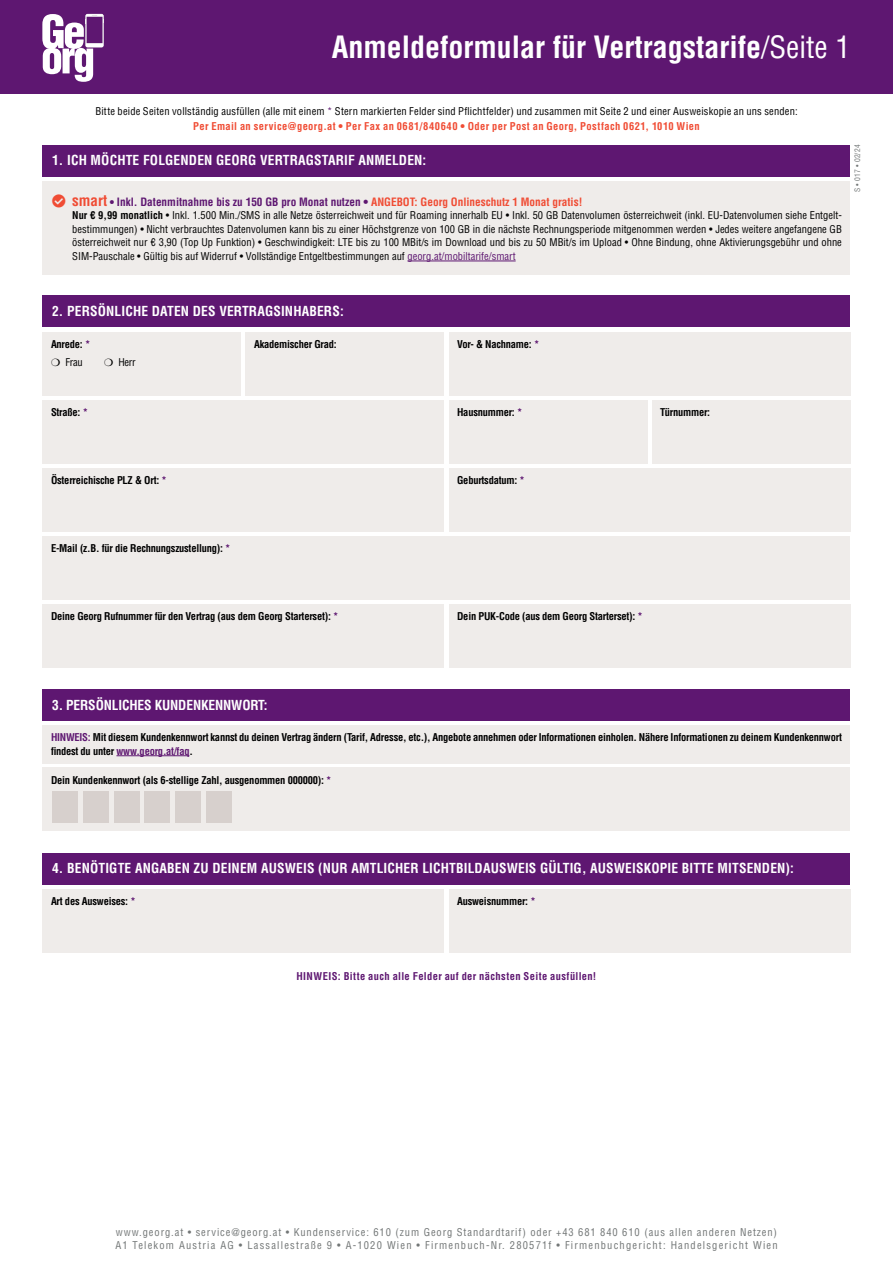
<style>
.page{position:relative;width:893px;height:1263px;background:#fff}
.page>*{position:absolute;margin:0;border:0;box-sizing:border-box;transform-origin:0 0}
.t1{font:700 condensed 30px "Helvetica LT Pro";color:#fff}
.Body_Text{font:700 condensed 13.5px "Helvetica LT Pro";letter-spacing:.01em;color:#fff}
.Body_Text-2{font:700 condensed 13.5px "Helvetica LT Pro";letter-spacing:-.01em;color:#fff}
.Body_Text-3{font:700 condensed 11.25px "Helvetica LT Pro";color:#5e1771}
.Body_Text-4{font:condensed 10.5px/13.5px "Helvetica LT Pro";letter-spacing:.015em;color:#000;text-align:justify}
.Body_Text-5{font:700 condensed 10.5px/13.5px "Helvetica LT Pro";letter-spacing:-.02em;color:#000}
.t2{font:condensed 10.5px/13.5px "Helvetica LT Pro";letter-spacing:.115em;color:#727676}
.Body_Text-6{font:700 condensed 10.5px "Helvetica LT Pro";letter-spacing:.04em;color:#f04c34}
.Body_Text-7{font:700 condensed 10.5px "Helvetica LT Pro";letter-spacing:.035em;color:#5e1771}
.Body_Text-8{font:condensed 7.5px "Helvetica LT Pro";letter-spacing:.02em;color:#727676}
.s1{font-weight:400}
.s2{color:#5e1771}
.s3{font-size:15px;color:#f04c34}
.s4{font-size:10.5px}
.s5{color:#f04c34}
.s6{font-weight:700}
</style>
<div class="page">
<div style="left:43px;top:145px;width:807px;height:31px;background:#5e1771"></div>
<div style="left:0;top:0;width:893px;height:94px;background:#5e1771"></div>
<div style="left:43px;top:296px;width:807px;height:31px;background:#5e1771"></div>
<div style="left:449px;top:332px;width:401px;height:63px;background:#efecea"></div>
<div style="left:43px;top:332px;width:198px;height:63px;background:#efecea"></div>
<div style="left:449px;top:468px;width:401px;height:63px;background:#efecea"></div>
<div style="left:43px;top:468px;width:401px;height:63px;background:#efecea"></div>
<div style="left:43px;top:400px;width:401px;height:63px;background:#efecea"></div>
<div style="left:449px;top:604px;width:401px;height:64px;background:#efecea"></div>
<div style="left:43px;top:604px;width:401px;height:64px;background:#efecea"></div>
<div style="left:246px;top:332px;width:198px;height:63px;background:#efecea"></div>
<div style="left:449px;top:400px;width:198px;height:63px;background:#efecea"></div>
<div style="left:652px;top:400px;width:198px;height:63px;background:#efecea"></div>
<svg style="left:42px;top:14px;width:62px;height:68px"></svg>
<div style="left:43px;top:853px;width:807px;height:31px;background:#5e1771"></div>
<div style="left:449px;top:889px;width:401px;height:63px;background:#efecea"></div>
<div style="left:43px;top:889px;width:401px;height:63px;background:#efecea"></div>
<div style="left:43px;top:181px;width:807px;height:93px;background:#efecea"></div>
<hr style="left:407px;top:261px;width:109px;height:1px;background:#5e1771">
<div style="left:43px;top:536px;width:807px;height:64px;background:#efecea"></div>
<div style="left:43px;top:689px;width:807px;height:32px;background:#5e1771"></div>
<div style="left:43px;top:767px;width:807px;height:64px;background:#efecea"></div>
<div style="left:52px;top:791px;width:26px;height:32px;background:#d7d0cd"></div>
<div style="left:43px;top:725px;width:807px;height:38px;background:#efecea"></div>
<hr style="left:116px;top:755px;width:73px;height:1px;background:#5e1771">
<div style="left:83px;top:791px;width:25px;height:32px;background:#d7d0cd"></div>
<div style="left:114px;top:791px;width:25px;height:32px;background:#d7d0cd"></div>
<div style="left:145px;top:791px;width:25px;height:32px;background:#d7d0cd"></div>
<div style="left:175px;top:791px;width:26px;height:32px;background:#d7d0cd"></div>
<div style="left:206px;top:791px;width:26px;height:32px;background:#d7d0cd"></div>
<p class="t1" style="left:332px;top:27px;width:520px">Anmeldeformular für Vertragstarife<span class="s1">/Seite 1</span></p>
<p class="Body_Text-4" style="left:95px;top:105px;width:704px">Bitte beide Seiten vollständig ausfüllen (alle mit einem <span class="s2">*</span> Stern markierten Felder sind Pflichtfelder) und zusammen mit Seite 2 und einer Ausweiskopie an uns senden:</p>
<p class="Body_Text-6" style="left:193px;top:119px;width:508px">Per Email an service@georg.at • Per Fax an 0681/840640 • Oder per Post an Georg, Postfach 0621, 1010 Wien</p>
<p class="Body_Text" style="left:52px;top:151px;width:376px">1. ICH MÖCHTE FOLGENDEN GEORG VERTRAGSTARIF ANMELDEN:</p>
<p class="Body_Text-3" style="left:72px;top:194px;width:512px"><span class="s3">smart</span> <span class="s4">•</span> Inkl. Datenmitnahme bis zu 150 GB pro Monat nutzen • <span class="s5">ANGEBOT: Georg Onlineschutz 1 Monat gratis!</span></p>
<p class="Body_Text-4" style="left:72px;top:209px;width:771px"><span class="s6">Nur € 9,99 monatlich</span> • Inkl. 1.500 Min./SMS in alle Netze österreichweit und für Roaming innerhalb EU • Inkl. 50 GB Datenvolumen österreichweit (inkl. EU-Datenvolumen siehe Entgelt&shy;bestimmungen) • Nicht verbrauchtes Datenvolumen kann bis zu einer Höchstgrenze von 100 GB in die nächste Rechnungsperiode mitgenommen werden • Jedes weitere angefangene GB österreichweit nur € 3,90 (Top Up Funktion) • Geschwindigkeit: LTE bis zu 100 MBit/s im Download und bis zu 50 MBit/s im Upload • Ohne Bindung, ohne Aktivierungsgebühr und ohne SIM-Pauschale • Gültig bis auf Widerruf • Vollständige Entgeltbestimmungen auf <span class="s2">georg.at/mobiltarife/smart</span></p>
<p class="Body_Text-8" style="left:853px;top:192px;width:49px;rotate:-90deg">S • 017 • 02/24</p>
<p class="Body_Text" style="left:52px;top:302px;width:293px">2. PERSÖNLICHE DATEN DES VERTRAGSINHABERS:</p>
<p class="Body_Text-5" style="left:51px;top:337px;width:41px">Anrede: <span class="s2">*</span></p>
<p class="Body_Text-5" style="left:457px;top:337px;width:84px">Vor- &amp; Nachname: <span class="s2">*</span></p>
<p class="Body_Text-4" style="left:51px;top:355px;width:33px">❍ Frau</p>
<p class="Body_Text-4" style="left:104px;top:355px;width:33px">❍ Herr</p>
<p class="Body_Text-5" style="left:254px;top:337px;width:84px">Akademischer Grad:</p>
<p class="Body_Text-5" style="left:51px;top:405px;width:38px">Straße: <span class="s2">*</span></p>
<p class="Body_Text-5" style="left:457px;top:405px;width:67px">Hausnummer: <span class="s2">*</span></p>
<p class="Body_Text-5" style="left:660px;top:405px;width:52px">Türnummer:</p>
<p class="Body_Text-5" style="left:51px;top:473px;width:117px">Österreichische PLZ &amp; Ort: <span class="s2">*</span></p>
<p class="Body_Text-5" style="left:457px;top:473px;width:69px">Geburtsdatum: <span class="s2">*</span></p>
<p class="Body_Text-5" style="left:51px;top:541px;width:181px">E-Mail (z.B. für die Rechnungszustellung): <span class="s2">*</span></p>
<p class="Body_Text-5" style="left:51px;top:609px;width:289px">Deine Georg Rufnummer für den Vertrag (aus dem Georg Starterset): <span class="s2">*</span></p>
<p class="Body_Text-5" style="left:457px;top:609px;width:187px">Dein PUK-Code (aus dem Georg Starterset): <span class="s2">*</span></p>
<p class="Body_Text-2" style="left:52px;top:696px;width:217px">3. PERSÖNLICHES KUNDENKENNWORT:</p>
<p class="Body_Text-5" style="left:51px;top:730px;width:792px"><span class="s2">HINWEIS:</span> Mit diesem Kundenkennwort kannst du deinen Vertrag ändern (Tarif, Adresse, etc.), Angebote annehmen oder Informationen einholen. Nähere Informationen zu deinem Kundenkennwort findest du unter <span class="s2">www.georg.at/faq</span>.</p>
<p class="Body_Text-5" style="left:51px;top:773px;width:282px">Dein Kundenkennwort (als 6-stellige Zahl, ausgenommen 000000): <span class="s2">*</span></p>
<p class="Body_Text" style="left:52px;top:859px;width:743px">4. BENÖTIGTE ANGABEN ZU DEINEM AUSWEIS (NUR AMTLICHER LICHTBILDAUSWEIS GÜLTIG, AUSWEISKOPIE BITTE MITSENDEN):</p>
<p class="Body_Text-5" style="left:51px;top:894px;width:86px">Art des Ausweises: <span class="s2">*</span></p>
<p class="Body_Text-5" style="left:457px;top:894px;width:80px">Ausweisnummer: <span class="s2">*</span></p>
<p class="Body_Text-7" style="left:296px;top:969px;width:301px">HINWEIS: Bitte auch alle Felder auf der nächsten Seite ausfüllen!</p>
<p class="t2" style="left:115px;top:1225px;width:664px">www.georg.at • service@georg.at • Kundenservice: 610 (zum Georg Standardtarif) oder +43 681 840 610 (aus allen anderen Netzen)<br>A1 Telekom Austria AG • Lassallestraße 9 • A-1020 Wien • Firmenbuch-Nr. 280571f • Firmenbuchgericht: Handelsgericht Wien</p>
</div>
